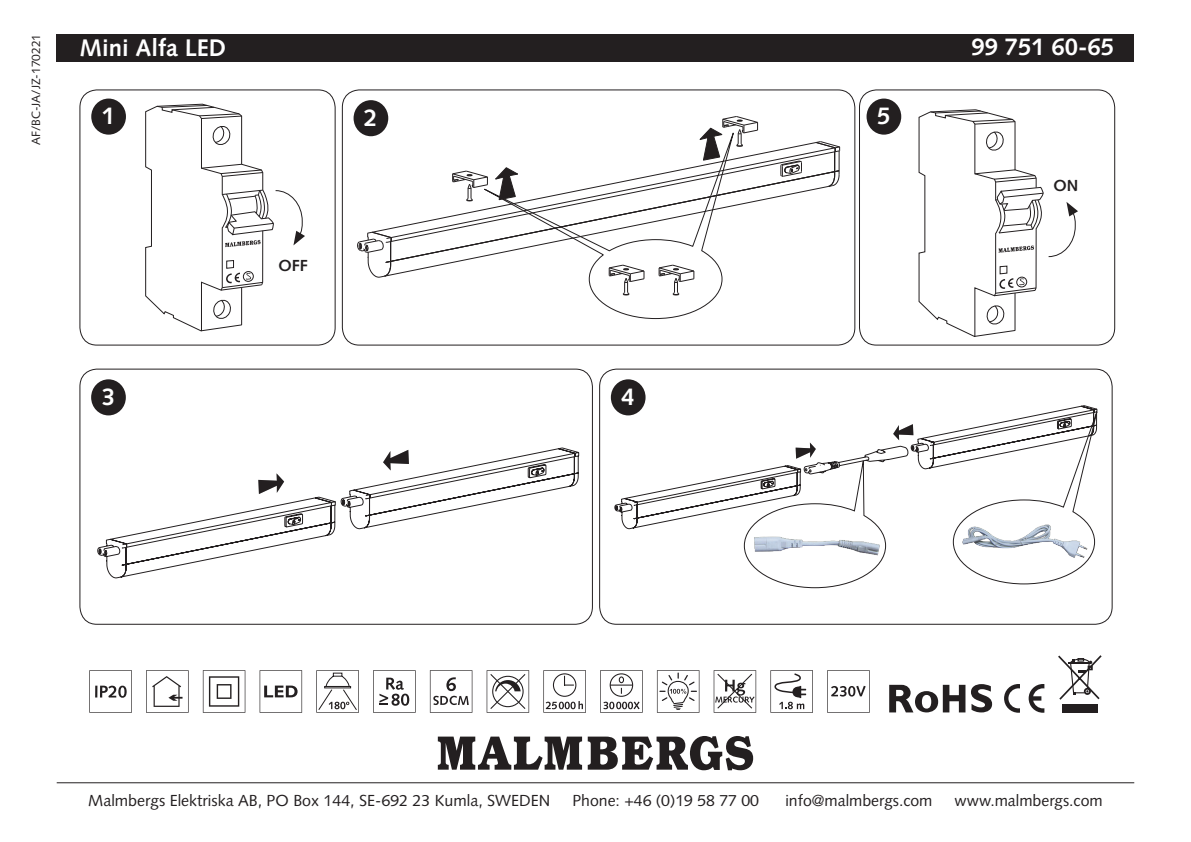
<style>
.page{position:relative;width:1191px;height:842px;background:#fff}
.page>*{position:absolute;margin:0;border:0;box-sizing:border-box;transform-origin:0 0}
.t1{font:700 24px "Syntax";color:#fff}
.t2{font:16px "Syntax";color:#231f20}
.t3{font:700 16px "Syntax";color:#231f20}
.t4{font:12px "Syntax";color:#231f20}
</style>
<div class="page">
<div style="left:57px;top:34px;width:1077px;height:27px;background:#231f20"></div>
<svg style="left:438px;top:737px;width:144px;height:33px"></svg>
<svg style="left:588px;top:736px;width:165px;height:34px"></svg>
<hr style="left:57px;top:782px;width:1077px;height:1px;background:#231f20">
<svg style="left:89px;top:670px;width:43px;height:43px"></svg>
<svg style="left:486px;top:670px;width:43px;height:43px"></svg>
<svg style="left:260px;top:670px;width:42px;height:43px"></svg>
<svg style="left:373px;top:670px;width:42px;height:43px"></svg>
<svg style="left:430px;top:670px;width:42px;height:43px"></svg>
<svg style="left:316px;top:670px;width:43px;height:43px"></svg>
<svg style="left:543px;top:670px;width:43px;height:43px"></svg>
<svg style="left:600px;top:670px;width:42px;height:43px"></svg>
<hr style="left:610px;top:684px;width:23px;height:2px;background:#231f20">
<svg style="left:657px;top:670px;width:42px;height:43px"></svg>
<svg style="left:770px;top:670px;width:43px;height:43px"></svg>
<svg style="left:713px;top:670px;width:43px;height:43px"></svg>
<svg style="left:827px;top:670px;width:42px;height:43px"></svg>
<svg style="left:146px;top:670px;width:43px;height:43px"></svg>
<svg style="left:203px;top:670px;width:42px;height:43px"></svg>
<svg style="left:1058px;top:655px;width:43px;height:45px"></svg>
<div style="left:1062px;top:704px;width:35px;height:9px;background:#231f20"></div>
<svg style="left:1004px;top:684px;width:16px;height:29px"></svg>
<svg style="left:1028px;top:684px;width:16px;height:29px"></svg>
<svg style="left:971px;top:684px;width:21px;height:28px"></svg>
<svg style="left:889px;top:685px;width:76px;height:27px"></svg>
<div style="left:79px;top:89px;width:257px;height:257px;border:1px solid #231f20;border-radius:17px"></div>
<div style="left:859px;top:89px;width:256px;height:257px;border:1px solid #231f20;border-radius:17px"></div>
<div style="left:91px;top:99px;width:35px;height:36px;background:#231f20;border-radius:50%"></div>
<div style="left:79px;top:369px;width:514px;height:256px;border:1px solid #231f20;border-radius:17px"></div>
<div style="left:91px;top:379px;width:35px;height:36px;background:#231f20;border-radius:50%"></div>
<div style="left:599px;top:369px;width:513px;height:256px;border:1px solid #231f20;border-radius:17px"></div>
<div style="left:611px;top:379px;width:34px;height:36px;background:#231f20;border-radius:50%"></div>
<div style="left:342px;top:89px;width:513px;height:257px;border:1px solid #231f20;border-radius:17px"></div>
<div style="left:353px;top:100px;width:35px;height:36px;background:#231f20;border-radius:50%"></div>
<div style="left:866px;top:99px;width:35px;height:36px;background:#231f20;border-radius:50%"></div>
<svg style="left:145px;top:103px;width:160px;height:229px"></svg>
<svg style="left:918px;top:109px;width:160px;height:228px"></svg>
<svg style="left:340px;top:447px;width:239px;height:83px"></svg>
<svg style="left:97px;top:473px;width:239px;height:106px"></svg>
<svg style="left:383px;top:450px;width:26px;height:20px"></svg>
<svg style="left:614px;top:393px;width:484px;height:196px"></svg>
<img style="left:750px;top:529px;width:131px;height:30px">
<svg style="left:392px;top:188px;width:431px;height:74px"></svg>
<svg style="left:376px;top:142px;width:441px;height:91px"></svg>
<svg style="left:815px;top:141px;width:26px;height:47px"></svg>
<svg style="left:779px;top:160px;width:23px;height:18px"></svg>
<svg style="left:357px;top:231px;width:35px;height:47px"></svg>
<svg style="left:740px;top:117px;width:19px;height:44px"></svg>
<svg style="left:446px;top:116px;width:294px;height:204px"></svg>
<p class="t4" style="left:29px;top:145px;width:113px;rotate:-90deg">AF/BC-JA/JZ-170221</p>
<h1 class="t1" style="left:971px;top:33px;width:144px">99 751 60-65</h1>
<h1 class="t1" style="left:79px;top:34px;width:148px">Mini Alfa LED</h1>
<h1 class="t1" style="left:102px;top:102px;width:15px">1</h1>
<h1 class="t1" style="left:364px;top:104px;width:15px">2</h1>
<h1 class="t1" style="left:877px;top:102px;width:15px">5</h1>
<p class="t3" style="left:278px;top:257px;width:31px">OFF</p>
<h1 class="t1" style="left:102px;top:383px;width:15px">3</h1>
<h1 class="t1" style="left:621px;top:383px;width:15px">4</h1>
<p class="t3" style="left:1053px;top:177px;width:26px">ON</p>
<p class="t2" style="left:88px;top:791px;width:463px">Malmbergs Elektriska AB, PO Box 144, SE-692 23 Kumla, SWEDEN</p>
<p class="t2" style="left:572px;top:791px;width:188px">Phone: +46 (0)19 58 77 00</p>
<p class="t2" style="left:785px;top:791px;width:148px">info@malmbergs.com</p>
<p class="t2" style="left:954px;top:791px;width:150px">www.malmbergs.com</p>
</div>
